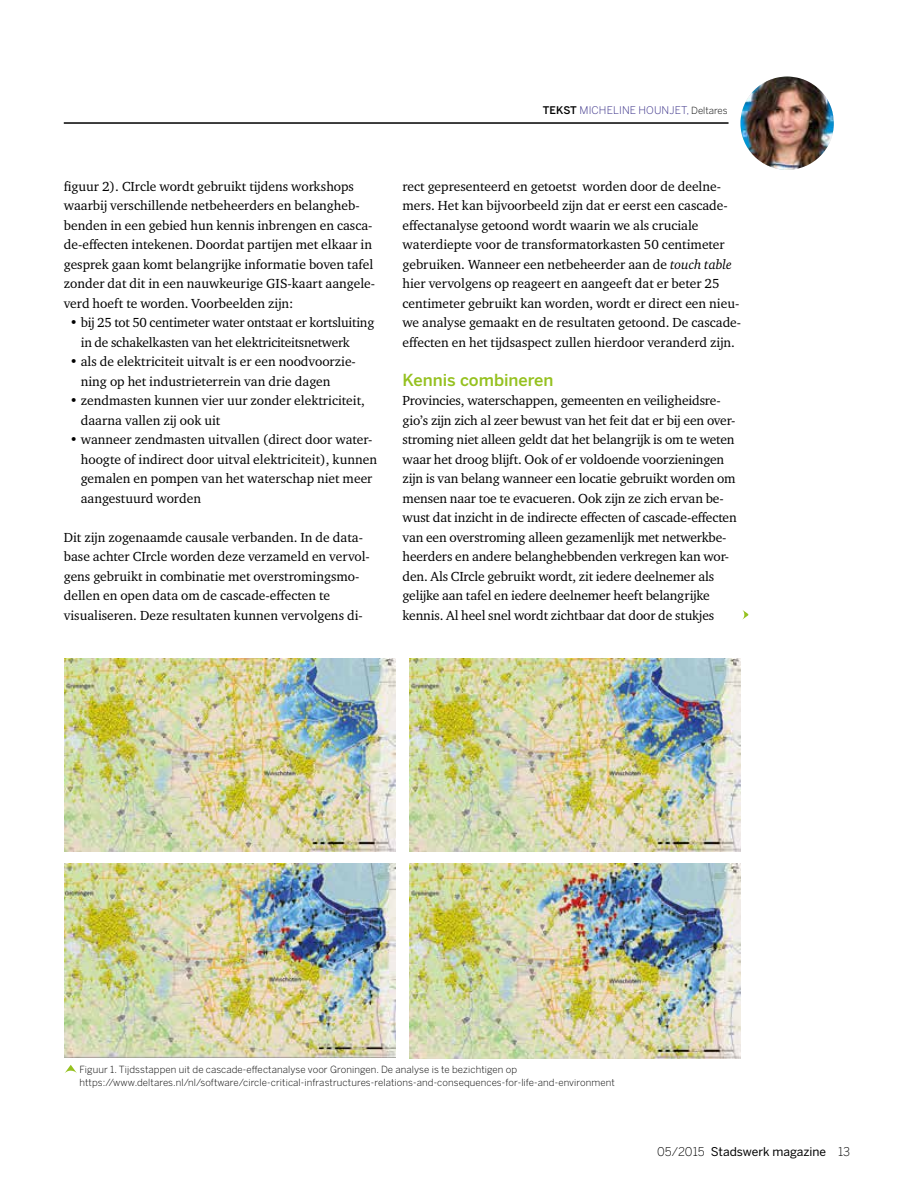
<style>
.page{position:relative;width:915px;height:1191px;background:#fff}
.page>*{position:absolute;margin:0;border:0;box-sizing:border-box;transform-origin:0 0}
.t1{font:500 16.5px "Benton Sans";color:#95c11f}
.t2{font:13.5px/19.5px "Charter ITC Std";color:#000}
.t3{font:12px "Benton Sans";color:#000}
.t4{font:300 10.5px "Benton Sans";letter-spacing:.01em;color:#312783}
.t5{font:300 9.75px/12.8px "Benton Sans";letter-spacing:.01em;color:#000}
.s1{font-weight:500;color:#000}
.s2{font-size:9.75px;color:#000}
.s3{font-style:italic}
.s4{font-weight:300}
</style>
<div class="page">
<hr style="left:64px;top:123px;width:664px;height:1px;background:#000">
<img style="left:740px;top:77px;width:93px;height:93px;border-radius:47px">
<svg style="left:742px;top:610px;width:6px;height:9px"></svg>
<img style="left:64px;top:658px;width:331px;height:193px">
<img style="left:409px;top:658px;width:331px;height:193px">
<img style="left:64px;top:863px;width:331px;height:194px">
<img style="left:409px;top:863px;width:331px;height:195px">
<svg style="left:65px;top:1065px;width:12px;height:8px"></svg>
<p class="t4" style="left:542px;top:104px;width:186px"><span class="s1">TEKST</span> MICHELINE HOUNJET, <span class="s2">Deltares</span></p>
<p class="t2" style="left:64px;top:176px;width:313px">figuur 2). CIrcle wordt gebruikt tijdens workshops waarbij verschillende netbeheerders en belangheb&shy;benden in een gebied hun kennis inbrengen en casca&shy;de-effecten intekenen. Doordat partijen met elkaar in gesprek gaan komt belangrijke informatie boven tafel zonder dat dit in een nauwkeurige GIS-kaart aangele&shy;verd hoeft te worden. Voorbeelden zijn:</p>
<p class="t2" style="left:81px;top:312px;width:295px;text-indent:-11px">• bij 25 tot 50 centimeter water ontstaat er kortsluiting in de schakelkasten van het elektriciteitsnetwerk</p>
<p class="t2" style="left:81px;top:351px;width:276px;text-indent:-11px">• als de elektriciteit uitvalt is er een noodvoorzie&shy;ning op het industrieterrein van drie dagen</p>
<p class="t2" style="left:81px;top:390px;width:285px;text-indent:-11px">• zendmasten kunnen vier uur zonder elektriciteit, daarna vallen zij ook uit</p>
<p class="t2" style="left:81px;top:429px;width:297px;text-indent:-11px">• wanneer zendmasten uitvallen (direct door water&shy;hoogte of indirect door uitval elektriciteit), kunnen gemalen en pompen van het waterschap niet meer aangestuurd worden</p>
<p class="t2" style="left:64px;top:527px;width:307px">Dit zijn zogenaamde causale verbanden. In de data&shy;base achter CIrcle worden deze verzameld en vervol&shy;gens gebruikt in combinatie met overstromingsmo&shy;dellen en open data om de cascade-effecten te visualiseren. Deze resultaten kunnen vervolgens di-</p>
<p class="t2" style="left:402px;top:176px;width:340px">rect gepresenteerd en getoetst worden door de deelne&shy;mers. Het kan bijvoorbeeld zijn dat er eerst een cascade&shy;effectanalyse getoond wordt waarin we als cruciale waterdiepte voor de transformatorkasten 50 centimeter gebruiken. Wanneer een netbeheerder aan de <span class="s3">touch table </span>hier vervolgens op reageert en aangeeft dat er beter 25 centimeter gebruikt kan worden, wordt er direct een nieu&shy;we analyse gemaakt en de resultaten getoond. De cascade&shy;effecten en het tijdsaspect zullen hierdoor veranderd zijn.</p>
<p class="t1" style="left:402px;top:370px;width:152px">Kennis combineren</p>
<p class="t2" style="left:402px;top:390px;width:335px">Provincies, waterschappen, gemeenten en veiligheidsre&shy;gio’s zijn zich al zeer bewust van het feit dat er bij een over&shy;stroming niet alleen geldt dat het belangrijk is om te weten waar het droog blijft. Ook of er voldoende voorzieningen zijn is van belang wanneer een locatie gebruikt worden om mensen naar toe te evacueren. Ook zijn ze zich ervan be&shy;wust dat inzicht in de indirecte effecten of cascade-effecten van een overstroming alleen gezamenlijk met netwerkbe&shy;heerders en andere belanghebbenden verkregen kan wor&shy;den. Als CIrcle gebruikt wordt, zit iedere deelnemer als gelijke aan tafel en iedere deelnemer heeft belangrijke kennis. Al heel snel wordt zichtbaar dat door de stukjes</p>
<p class="t5" style="left:79px;top:1063px;width:537px">Figuur 1. Tijdsstappen uit de cascade-effectanalyse voor Groningen. De analyse is te bezichtigen op https://www.deltares.nl/nl/software/circle-critical-infrastructures-relations-and-consequences-for-life-and-environment</p>
<p class="t3" style="left:657px;top:1144px;width:194px"><span class="s4">05/2015</span> Stadswerk magazine <span class="s4">13</span></p>
</div>
